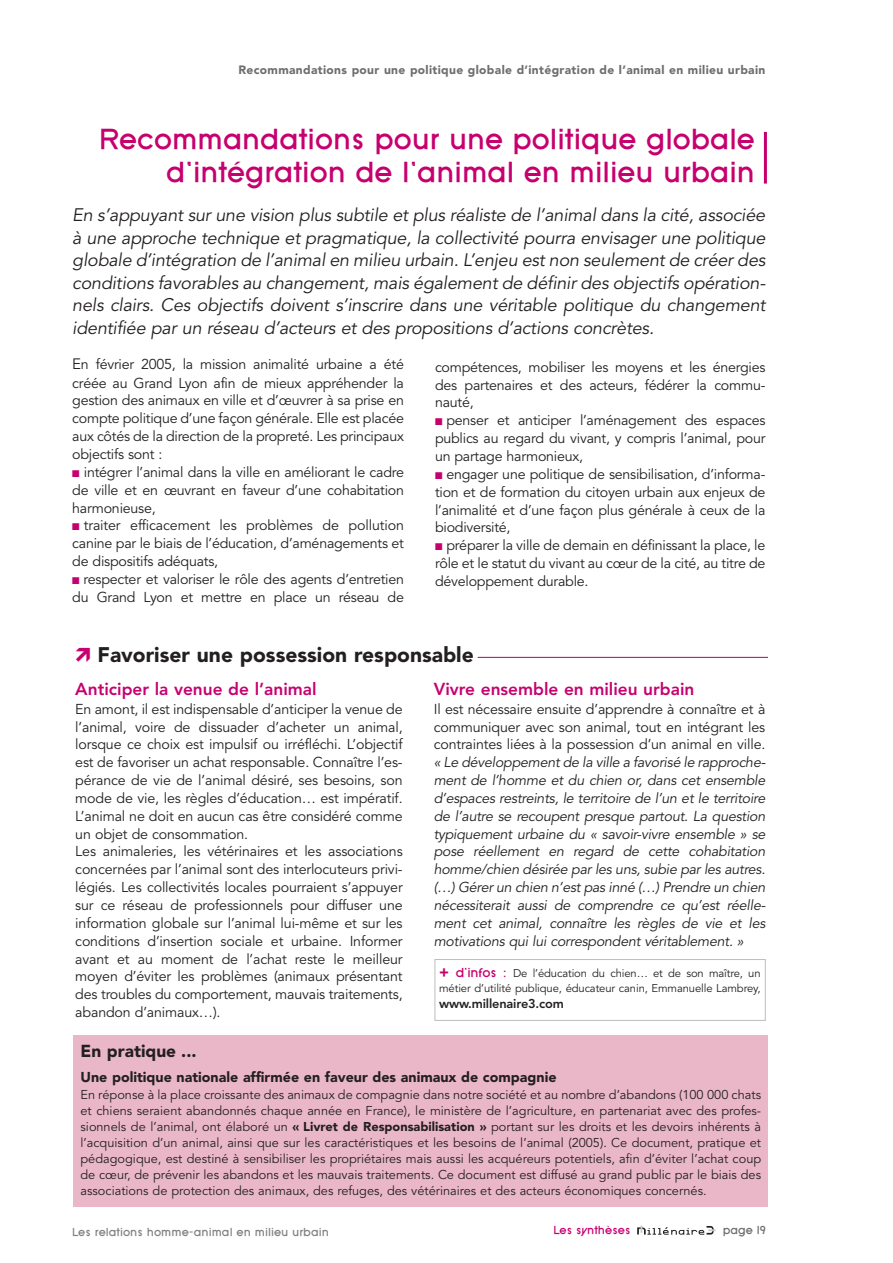
<style>
.page{position:relative;width:893px;height:1263px;background:#fff}
.page>*{position:absolute;margin:0;border:0;box-sizing:border-box;transform-origin:0 0}
.t1{font:700 30px/33px "SF Old Republic";color:#c6006f;text-align:right}
.t2{font:900 21px "Avenir";color:#231f20}
.t3{font:18px/22.5px "Avenir";letter-spacing:-.01em;color:#231f20;text-align:justify}
.t4{font:800 17.25px "Avenir";color:#c6006f}
.t5{font:900 17.25px "Avenir";color:#231f20}
.t6{font:14.25px/17.9px "Avenir";letter-spacing:-.01em;color:#231f20;text-align:justify}
.t7{font:900 14.25px "Avenir";color:#231f20}
.t8{font:12.75px/15.9px "Avenir";color:#231f20;text-align:justify}
.t9{font:800 12.75px "Avenir";letter-spacing:-.01em;color:#231f20}
.t10{font:900 12px "Avenir";letter-spacing:.03em;color:#6d6e70}
.t11{font:700 12px "SF Old Republic";color:#808285}
.t12{font:700 12px "SF Old Republic";color:#c6006f}
.t13{font:700 12px "SF Old Republic";color:#6d6e70}
.t14{font:11.25px/15.1px "Avenir";letter-spacing:-.01em;color:#231f20}
.s1{font-size:15px}
.s2{color:#c6006f}
.s3{font-family:"Mini Pics International";font-weight:400;font-size:18px;color:#c6006f}
.s4{font-weight:900;font-size:15px;color:#c6006f}
.s5{font-family:"SF Old Republic";font-weight:700;font-size:13.5px;color:#c6006f}
.s6{font-weight:900}
</style>
<div class="page">
<svg style="left:637px;top:1225px;width:79px;height:10px"></svg>
<hr style="left:764px;top:132px;width:3px;height:52px;background:#c6006f">
<hr style="left:478px;top:657px;width:290px;height:1px;background:#c6006f">
<div style="left:435px;top:959px;width:331px;height:62px;border:1px solid #bbbdc0"></div>
<div style="left:73px;top:1035px;width:695px;height:172px;background:#eab7c9"></div>
<p class="t10" style="left:238px;top:65px;width:529px">Recommandations pour une politique globale d’intégration de l’animal en milieu urbain</p>
<h1 class="t1" style="left:99px;top:126px;width:657px">Recommandations pour une politique globale d’intégration de l’animal en milieu urbain</h1>
<p class="t3" style="left:72px;top:206px;width:697px">En s’appuyant sur une vision plus subtile et plus réaliste de l’animal dans la cité, associée à une approche technique et pragmatique, la collectivité pourra envisager une politique globale d’intégration de l’animal en milieu urbain. L’enjeu est non seulement de créer des conditions favorables au changement, mais également de définir des objectifs opération&shy;nels clairs. Ces objectifs doivent s’inscrire dans une véritable politique du changement identifiée par un réseau d’acteurs et des propositions d’actions concrètes.</p>
<p class="t6" style="left:72px;top:357px;width:333px"><span class="s1">E</span>n février 2005, la mission animalité urbaine a été créée au Grand Lyon afin de mieux appréhender la gestion des animaux en ville et d’œuvrer à sa prise en compte politique d’une façon générale. Elle est placée aux côtés de la direction de la propreté. Les principaux objectifs sont :</p>
<p class="t6" style="left:72px;top:465px;width:333px"><span class="s2">■</span> intégrer l’animal dans la ville en améliorant le cadre de ville et en œuvrant en faveur d’une cohabitation harmonieuse,</p>
<p class="t6" style="left:72px;top:518px;width:333px"><span class="s2">■</span> traiter efficacement les problèmes de pollution canine par le biais de l’éducation, d’aménagements et de dispositifs adéquats,</p>
<p class="t6" style="left:72px;top:572px;width:333px"><span class="s2">■</span> respecter et valoriser le rôle des agents d’entretien du Grand Lyon et mettre en place un réseau de</p>
<p class="t6" style="left:435px;top:359px;width:332px">compétences, mobiliser les moyens et les énergies des partenaires et des acteurs, fédérer la commu&shy;nauté,</p>
<p class="t6" style="left:435px;top:413px;width:332px"><span class="s2">■</span> penser et anticiper l’aménagement des espaces publics au regard du vivant, y compris l’animal, pour un partage harmonieux,</p>
<p class="t6" style="left:435px;top:467px;width:332px"><span class="s2">■</span> engager une politique de sensibilisation, d’informa&shy;tion et de formation du citoyen urbain aux enjeux de l’animalité et d’une façon plus générale à ceux de la biodiversité,</p>
<p class="t6" style="left:435px;top:538px;width:332px"><span class="s2">■</span> préparer la ville de demain en définissant la place, le rôle et le statut du vivant au cœur de la cité, au titre de développement durable.</p>
<h2 class="t2" style="left:75px;top:646px;width:400px"><span class="s3">H</span> Favoriser une possession responsable</h2>
<p class="t4" style="left:75px;top:682px;width:243px">Anticiper la venue de l’animal</p>
<p class="t6" style="left:75px;top:701px;width:329px;text-align:left">En amont, il est indispensable d’anticiper la venue de l’animal, voire de dissuader d’acheter un animal, lorsque ce choix est impulsif ou irréfléchi. L’objectif est de favoriser un achat responsable. Connaître l’es&shy;pérance de vie de l’animal désiré, ses besoins, son mode de vie, les règles d’éducation… est impératif.<br>L’animal ne doit en aucun cas être considéré comme un objet de consommation.<br>Les animaleries, les vétérinaires et les associations concernées par l’animal sont des interlocuteurs privi&shy;légiés. Les collectivités locales pourraient s’appuyer sur ce réseau de professionnels pour diffuser une information globale sur l’animal lui-même et sur les conditions d’insertion sociale et urbaine. Informer avant et au moment de l’achat reste le meilleur moyen d’éviter les problèmes (animaux présentant des troubles du comportement, mauvais traitements, abandon d’animaux…).</p>
<p class="t4" style="left:434px;top:682px;width:262px">Vivre ensemble en milieu urbain</p>
<p class="t6" style="left:434px;top:701px;width:335px;text-align:left">Il est nécessaire ensuite d’apprendre à connaître et à communiquer avec son animal, tout en intégrant les contraintes liées à la possession d’un animal en ville. « Le développement de la ville a favorisé le rapproche&shy;ment de l’homme et du chien or, dans cet ensemble d’espaces restreints, le territoire de l’un et le territoire de l’autre se recoupent presque partout. La question typiquement urbaine du « savoir-vivre ensemble » se pose réellement en regard de cette cohabitation homme/chien désirée par les uns, subie par les autres. (…) Gérer un chien n’est pas inné (…) Prendre un chien nécessiterait aussi de comprendre ce qu’est réelle&shy;ment cet animal, connaître les règles de vie et les motivations qui lui correspondent véritablement. »</p>
<p class="t14" style="left:439px;top:967px;width:323px"><span class="s4">+</span> <span class="s5">d’infos :</span> De l’éducation du chien… et de son maître, un métier d’utilité publique, éducateur canin, Emmanuelle Lambrey,</p>
<p class="t9" style="left:439px;top:998px;width:126px">www.millenaire3.com</p>
<p class="t5" style="left:81px;top:1044px;width:118px">En pratique ...</p>
<p class="t7" style="left:81px;top:1071px;width:478px">Une politique nationale affirmée en faveur des animaux de compagnie</p>
<p class="t8" style="left:81px;top:1088px;width:682px">En réponse à la place croissante des animaux de compagnie dans notre société et au nombre d’abandons (100 000 chats et chiens seraient abandonnés chaque année en France), le ministère de l’agriculture, en partenariat avec des profes&shy;sionnels de l’animal, ont élaboré un <span class="s6">« Livret de Responsabilisation »</span> portant sur les droits et les devoirs inhérents à l’acquisition d’un animal, ainsi que sur les caractéristiques et les besoins de l’animal (2005). Ce document, pratique et pédagogique, est destiné à sensibiliser les propriétaires mais aussi les acquéreurs potentiels, afin d’éviter l’achat coup de cœur, de prévenir les abandons et les mauvais traitements. Ce document est diffusé au grand public par le biais des associations de protection des animaux, des refuges, des vétérinaires et des acteurs économiques concernés.</p>
<p class="t11" style="left:72px;top:1228px;width:258px">Les relations homme-animal en milieu urbain</p>
<p class="t12" style="left:554px;top:1226px;width:78px">Les synthèses</p>
<p class="t13" style="left:723px;top:1226px;width:45px">page 19</p>
</div>
